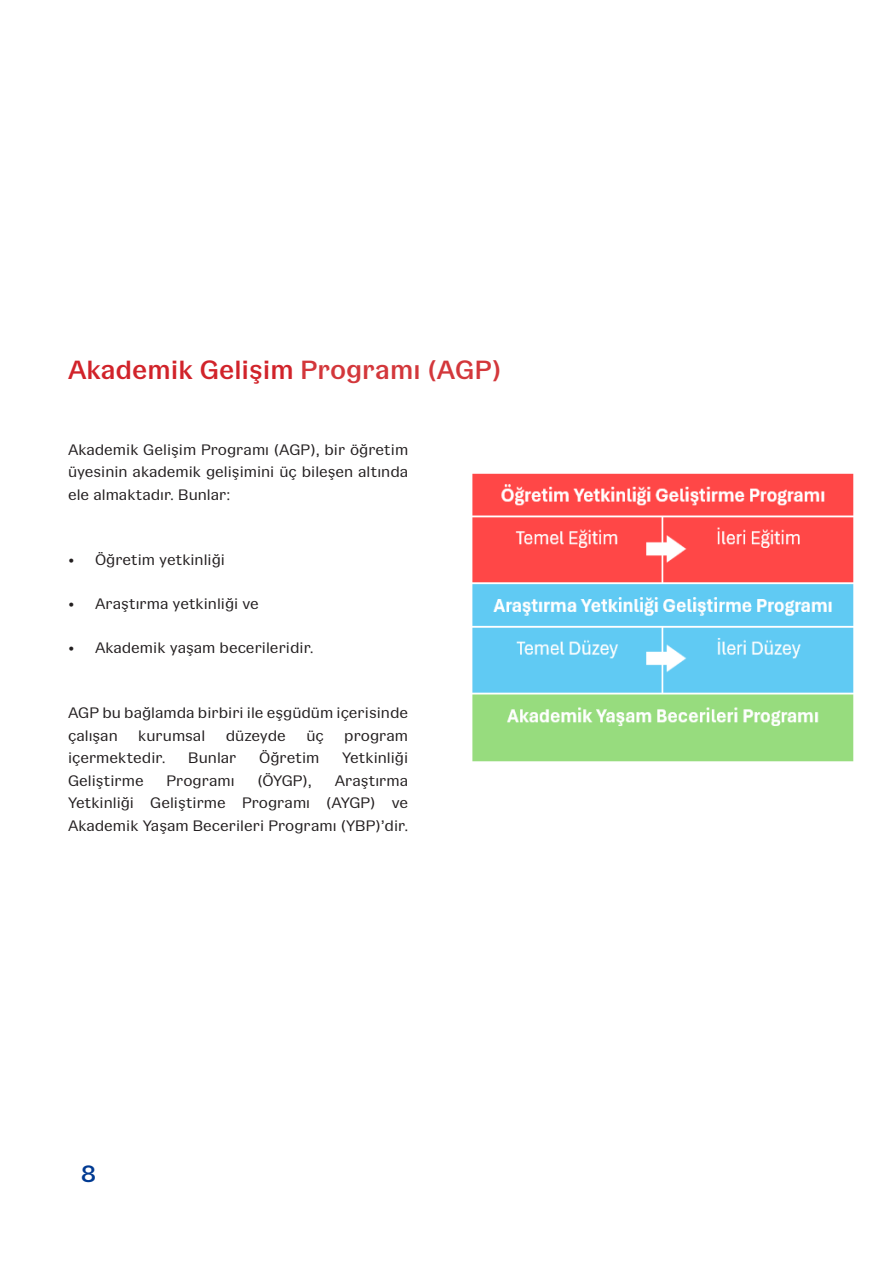
<style>
.page{position:relative;width:893px;height:1263px;background:#fff}
.page>*{position:absolute;margin:0;border:0;box-sizing:border-box;transform-origin:0 0}
.Ttile_Head{font:700 27px "Gangster Grotesk";color:#d1232a}
.t1{font:700 24px "Gangster Grotesk";color:#003a92}
.sola_yatık{font:15.75px/22.5px "Gangster Grotesk";color:#231f20;text-align:justify}
.s1{color:#d3373b}
</style>
<div class="page">
<img style="left:472px;top:473px;width:382px;height:289px">
<p class="Ttile_Head" style="left:68px;top:349px;width:435px">Akademik Gelişim <span class="s1">Programı (AGP)</span></p>
<p class="sola_yatık" style="left:68px;top:438px;width:342px">Akademik Gelişim Programı (AGP), bir öğretim üyesinin akademik gelişimini üç bileşen altında ele almaktadır. Bunlar:</p>
<p class="sola_yatık" style="left:68px;top:548px;width:158px">• Öğretim yetkinliği</p>
<p class="sola_yatık" style="left:68px;top:592px;width:192px">• Araştırma yetkinliği ve</p>
<p class="sola_yatık" style="left:68px;top:636px;width:247px">• Akademik yaşam becerileridir.</p>
<p class="sola_yatık" style="left:68px;top:701px;width:342px">AGP bu bağlamda birbiri ile eşgüdüm içerisinde çalışan</p>
<p class="sola_yatık" style="left:138px;top:723px;width:69px">kurumsal</p>
<p class="sola_yatık" style="left:226px;top:723px;width:62px">düzeyde</p>
<p class="sola_yatık" style="left:306px;top:723px;width:19px">üç</p>
<p class="sola_yatık" style="left:344px;top:723px;width:65px">program</p>
<p class="sola_yatık" style="left:68px;top:746px;width:99px">içermektedir.</p>
<p class="sola_yatık" style="left:188px;top:746px;width:50px">Bunlar</p>
<p class="sola_yatık" style="left:259px;top:746px;width:62px">Öğretim</p>
<p class="sola_yatık" style="left:342px;top:746px;width:68px">Yetkinliği</p>
<p class="sola_yatık" style="left:68px;top:768px;width:77px">Geliştirme</p>
<p class="sola_yatık" style="left:167px;top:768px;width:70px">Programı</p>
<p class="sola_yatık" style="left:257px;top:768px;width:56px">(ÖYGP),</p>
<p class="sola_yatık" style="left:68px;top:768px;width:342px;text-indent:267px">Araştırma Yetkinliği Geliştirme Programı (AYGP) ve Akademik Yaşam Becerileri Programı (YBP)’dir.</p>
<h2 class="t1" style="left:81px;top:1156px;width:17px">8</h2>
</div>
